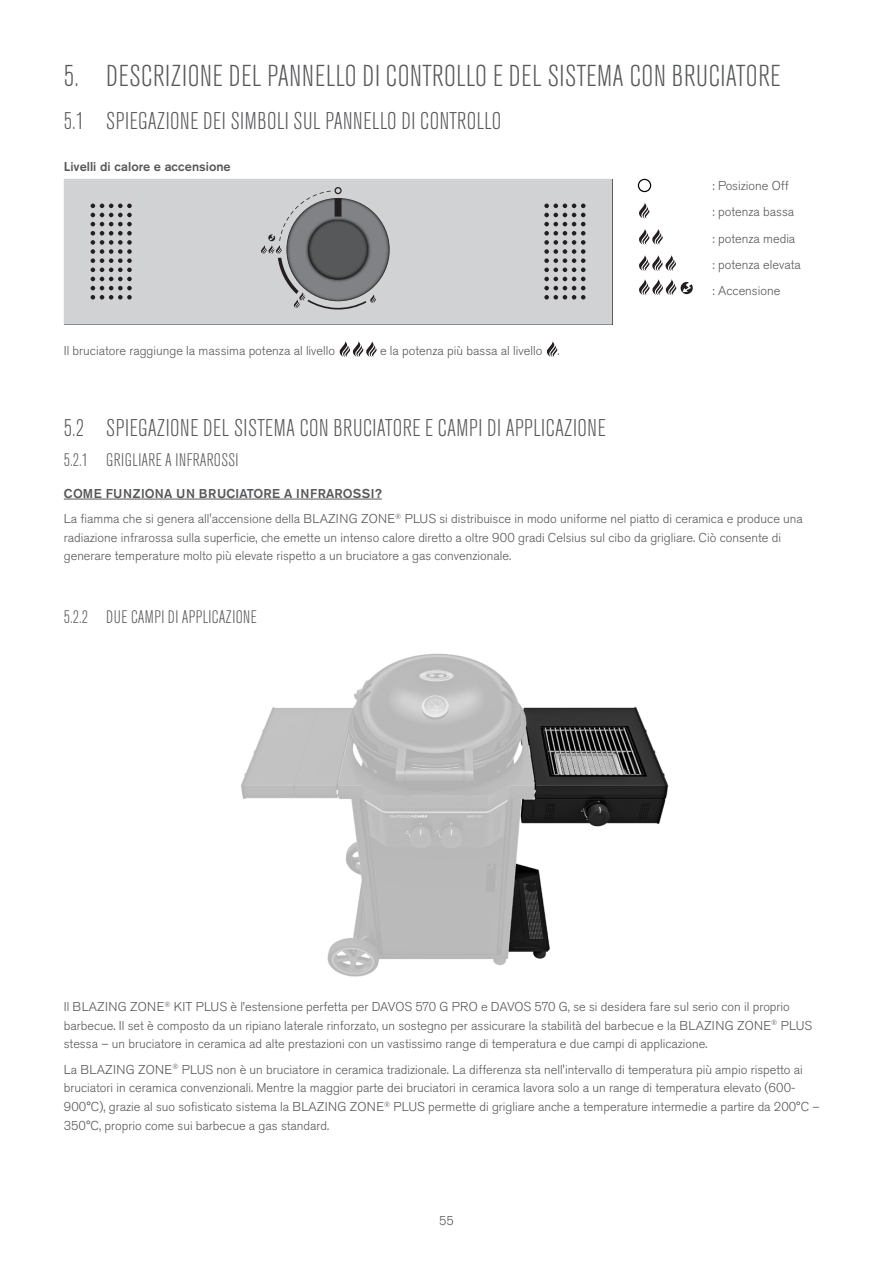
<style>
.page{position:relative;width:893px;height:1263px;background:#fff}
.page>*{position:absolute;margin:0;border:0;box-sizing:border-box;transform-origin:0 0}
.Main_Title_IT{font:300 condensed 30px "Akzidenz Grotesk Pro";letter-spacing:.02em;color:#57585a}
.Sub_Title_IT{font:300 condensed 24px "Akzidenz Grotesk Pro";letter-spacing:.02em;color:#57585a}
.SubSub_Title_IT{font:300 condensed 18px "Akzidenz Grotesk Pro";letter-spacing:.02em;color:#57585a}
.t1{font:300 12.75px/18.8px "Akzidenz Grotesk Pro";color:#57585a}
.t2{font:500 12.75px "Akzidenz Grotesk Pro";letter-spacing:.03em;color:#57585a}
.t3{font:500 12.75px "Akzidenz Grotesk Pro";letter-spacing:.01em;color:#57585a}
</style>
<div class="page">
<hr style="left:64px;top:499px;width:318px;height:1px;background:#57585a">
<div style="left:64px;top:179px;width:548px;height:146px;background:#d1d2d4"></div>
<svg style="left:287px;top:199px;width:102px;height:102px"></svg>
<svg style="left:260px;top:187px;width:116px;height:123px;background:#acadaf"></svg>
<img style="left:304px;top:215px;width:69px;height:70px">
<svg style="left:309px;top:220px;width:58px;height:59px;background:#545557"></svg>
<div style="left:308px;top:220px;width:60px;height:59px;border:1px solid #000001;border-radius:50%"></div>
<div style="left:638px;top:179px;width:13px;height:13px;border:1px solid #000001;border-radius:50%"></div>
<svg style="left:639px;top:203px;width:11px;height:15px"></svg>
<svg style="left:639px;top:229px;width:24px;height:16px"></svg>
<svg style="left:639px;top:255px;width:37px;height:16px"></svg>
<svg style="left:639px;top:279px;width:54px;height:16px"></svg>
<svg style="left:339px;top:341px;width:38px;height:16px"></svg>
<svg style="left:546px;top:341px;width:11px;height:16px"></svg>
<img style="left:241px;top:653px;width:428px;height:324px">
<p class="Main_Title_IT" style="left:64px;top:56px;width:718px">5. DESCRIZIONE DEL PANNELLO DI CONTROLLO E DEL SISTEMA CON BRUCIATORE</p>
<p class="Sub_Title_IT" style="left:64px;top:105px;width:439px">5.1 SPIEGAZIONE DEI SIMBOLI SUL PANNELLO DI CONTROLLO</p>
<p class="t3" style="left:64px;top:158px;width:168px">Livelli di calore e accensione</p>
<p class="t1" style="left:712px;top:176px;width:78px">: Posizione Off</p>
<p class="t1" style="left:712px;top:202px;width:84px">: potenza bassa</p>
<p class="t1" style="left:712px;top:229px;width:85px">: potenza media</p>
<p class="t1" style="left:712px;top:255px;width:90px">: potenza elevata</p>
<p class="t1" style="left:712px;top:281px;width:70px">: Accensione</p>
<p class="t1" style="left:64px;top:341px;width:273px">Il bruciatore raggiunge la massima potenza al livello</p>
<p class="t1" style="left:380px;top:341px;width:181px">e la potenza più bassa al livello .</p>
<p class="Sub_Title_IT" style="left:64px;top:412px;width:543px">5.2 SPIEGAZIONE DEL SISTEMA CON BRUCIATORE E CAMPI DI APPLICAZIONE</p>
<p class="SubSub_Title_IT" style="left:64px;top:448px;width:176px">5.2.1 GRIGLIARE A INFRAROSSI</p>
<p class="t2" style="left:64px;top:485px;width:319px">COME FUNZIONA UN BRUCIATORE A INFRAROSSI?</p>
<p class="t1" style="left:64px;top:509px;width:741px">La fiamma che si genera all'accensione della BLAZING ZONE<sup>®</sup> PLUS si distribuisce in modo uniforme nel piatto di ceramica e produce una radiazione infrarossa sulla superficie, che emette un intenso calore diretto a oltre 900 gradi Celsius sul cibo da grigliare. Ciò consente di generare temperature molto più elevate rispetto a un bruciatore a gas convenzionale.</p>
<p class="SubSub_Title_IT" style="left:64px;top:605px;width:195px">5.2.2 DUE CAMPI DI APPLICAZIONE</p>
<p class="t1" style="left:64px;top:997px;width:750px">Il BLAZING ZONE<sup>®</sup> KIT PLUS è l’estensione perfetta per DAVOS 570 G PRO e DAVOS 570 G, se si desidera fare sul serio con il proprio barbecue. Il set è composto da un ripiano laterale rinforzato, un sostegno per assicurare la stabilità del barbecue e la BLAZING ZONE<sup>®</sup> PLUS stessa – un bruciatore in ceramica ad alte prestazioni con un vastissimo range di temperatura e due campi di applicazione.</p>
<p class="t1" style="left:64px;top:1060px;width:757px">La BLAZING ZONE<sup>®</sup> PLUS non è un bruciatore in ceramica tradizionale. La differenza sta nell'intervallo di temperatura più ampio rispetto ai bruciatori in ceramica convenzionali. Mentre la maggior parte dei bruciatori in ceramica lavora solo a un range di temperatura elevato (600- 900°C), grazie al suo sofisticato sistema la BLAZING ZONE<sup>®</sup> PLUS permette di grigliare anche a temperature intermedie a partire da 200°C – 350°C, proprio come sui barbecue a gas standard.</p>
<p class="t1" style="left:439px;top:1211px;width:16px">55</p>
</div>
